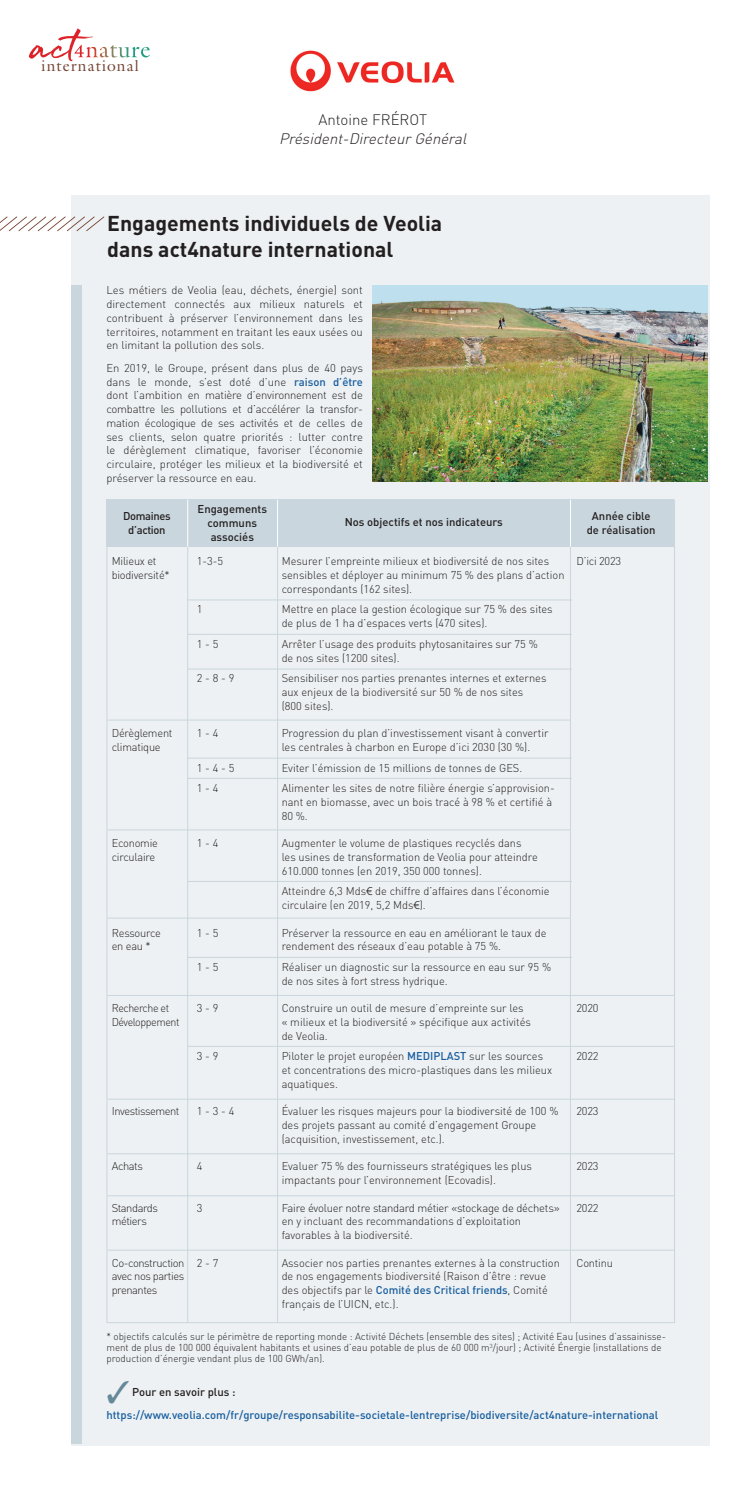
<style>
.page{position:relative;width:745px;height:1498px;background:#fff}
.page>*{position:absolute;margin:0;border:0;box-sizing:border-box;transform-origin:0 0}
.t1{font:700 21.25px/26.2px "DIN";color:#231f20}
.t2{font:15.5px "Galliard Pro";letter-spacing:.07em;color:#744332}
.t3{font:italic 300 15px "DIN";color:#231f20}
.t4{font:300 15px "DIN";color:#231f20}
.t5{font:300 11.25px/13.8px "DIN";color:#231f20}
.t6{font:500 11.25px "DIN";color:#175d9e}
.t7{font:500 11.25px/13.8px "DIN";color:#231f20;text-align:center}
.t8{font:300 11.25px/13.8px "DIN";letter-spacing:-.02em;color:#231f20}
.t9{font:300 11.25px/13.8px "DIN";letter-spacing:-.04em;color:#231f20}
.t10{font:300 11.25px/13.8px "DIN";letter-spacing:-.04em;color:#231f20;scale:.95 1}
.t11{font:500 11.25px/13.8px "DIN";letter-spacing:-.03em;color:#231f20;text-align:center}
.t12{font:300 10px/11.2px "DIN";color:#231f20}
.s1{font-weight:500;color:#175d9e}
.s2{font-family:"Frutiger LT Std"}
</style>
<div class="page">
<div style="left:71px;top:195px;width:638px;height:1250px;background:#edf1f3"></div>
<svg style="left:0;top:216px;width:105px;height:16px"></svg>
<div style="left:71px;top:285px;width:10px;height:1159px;background:#c9d6dd"></div>
<svg style="left:42px;top:28px;width:108px;height:30px"></svg>
<img style="left:290px;top:50px;width:165px;height:42px">
<div style="left:106px;top:500px;width:567px;height:47px;background:#c9d6dd"></div>
<hr style="left:187px;top:600px;width:384px;height:1px;background:#c9d6dd">
<hr style="left:187px;top:634px;width:384px;height:1px;background:#c9d6dd">
<hr style="left:187px;top:758px;width:384px;height:1px;background:#c9d6dd">
<hr style="left:187px;top:778px;width:384px;height:1px;background:#c9d6dd">
<hr style="left:187px;top:881px;width:384px;height:1px;background:#c9d6dd">
<hr style="left:187px;top:957px;width:384px;height:1px;background:#c9d6dd">
<hr style="left:187px;top:1046px;width:487px;height:1px;background:#c9d6dd">
<hr style="left:187px;top:669px;width:384px;height:1px;background:#c9d6dd">
<hr style="left:107px;top:1322px;width:567px;height:1px;background:#c9d6dd">
<hr style="left:277px;top:547px;width:1px;height:776px;background:#c9d6dd">
<hr style="left:277px;top:500px;width:1px;height:47px;background:#fff">
<hr style="left:187px;top:547px;width:1px;height:776px;background:#c9d6dd">
<hr style="left:106px;top:500px;width:1px;height:823px;background:#c9d6dd">
<hr style="left:673px;top:500px;width:1px;height:823px;background:#c9d6dd">
<hr style="left:187px;top:500px;width:1px;height:47px;background:#fff">
<hr style="left:569px;top:547px;width:1px;height:776px;background:#c9d6dd">
<hr style="left:569px;top:500px;width:1px;height:47px;background:#fff">
<hr style="left:107px;top:720px;width:463px;height:1px;background:#c9d6dd">
<hr style="left:107px;top:830px;width:463px;height:1px;background:#c9d6dd">
<hr style="left:107px;top:918px;width:463px;height:1px;background:#c9d6dd">
<hr style="left:107px;top:995px;width:567px;height:1px;background:#c9d6dd">
<hr style="left:107px;top:1099px;width:567px;height:1px;background:#c9d6dd">
<hr style="left:107px;top:1153px;width:567px;height:1px;background:#c9d6dd">
<hr style="left:107px;top:1195px;width:567px;height:1px;background:#c9d6dd">
<hr style="left:107px;top:1250px;width:567px;height:1px;background:#c9d6dd">
<img style="left:372px;top:285px;width:335px;height:196px">
<h2 class="t2" style="left:42px;top:56px;width:99px">international</h2>
<h3 class="t4" style="left:318px;top:110px;width:110px">Antoine FRÉROT</h3>
<h3 class="t3" style="left:279px;top:129px;width:193px">Président-DirecteurGénéral</h3>
<h1 class="t1" style="left:107px;top:209px;width:336px">Engagements individuels de Veolia dans act4nature international</h1>
<p class="t5" style="left:106px;top:283px;width:258px;text-align:justify">Les métiers de Veolia (eau, déchets, énergie) sont directement connectés aux milieux naturels et contribuent à préserver l’environnement dans les territoires, notamment en traitant les eaux usées ou en limitant la pollution des sols.</p>
<p class="t5" style="left:106px;top:361px;width:258px;text-align:justify">En 2019, le Groupe, présent dans plus de 40 pays dans le monde, s’est doté d’une <span class="s1">raison d’être </span>dont l’ambition en matière d’environnement est de combattre les pollutions et d’accélérer la transfor&shy;mation écologique de ses activités et de celles de ses clients, selon quatre priorités : lutter contre le dérèglement climatique, favoriser l’économie circulaire, protéger les milieux et la biodiversité et préserver la ressource en eau.</p>
<p class="t11" style="left:123px;top:509px;width:49px">Domaines d’action</p>
<p class="t7" style="left:197px;top:502px;width:71px">Engagements communs associés</p>
<p class="t7" style="left:344px;top:515px;width:159px">Nos objectifs et nos indicateurs</p>
<p class="t7" style="left:586px;top:509px;width:70px">Année cible de réalisation</p>
<p class="t5" style="left:281px;top:554px;width:284px">Mesurer l’empreinte milieux et biodiversité de nos sites sensibles et déployer au minimum 75 % des plans d’action correspondants (162 sites).</p>
<p class="t5" style="left:281px;top:602px;width:272px">Mettre en place la gestion écologique sur 75 % des sites de plus de 1 ha d’espaces verts (470 sites).</p>
<p class="t5" style="left:281px;top:637px;width:257px">Arrêter l’usage des produits phytosanitaires sur 75 % de nos sites (1200 sites).</p>
<p class="t5" style="left:281px;top:671px;width:266px">Sensibiliser nos parties prenantes internes et externes aux enjeux de la biodiversité sur 50 % de nos sites<br>(800 sites).</p>
<p class="t5" style="left:281px;top:726px;width:268px">Progression du plan d’investissement visant à convertir les centrales à charbon en Europe d’ici 2030 (30 %).</p>
<p class="t5" style="left:281px;top:757px;width:274px;line-height:20.6px">Eviter l’émission de 15 millions de tonnes de GES.<br>Alimenter les sites de notre filière énergie s’approvision-</p>
<p class="t5" style="left:281px;top:795px;width:272px">nant en biomasse, avec un bois tracé à 98 % et certifié à<br>80 %.</p>
<p class="t5" style="left:281px;top:836px;width:257px">Augmenter le volume de plastiques recyclés dans les usines de transformation de Veolia pour atteindre<br>610.000 tonnes (en 2019, 350 000 tonnes).</p>
<p class="t5" style="left:281px;top:884px;width:269px">Atteindre 6,3 Mds<span class="s2">€</span> de chiffre d’affaires dans l’économie circulaire (en 2019, 5,2 Mds<span class="s2">€</span>).</p>
<p class="t5" style="left:281px;top:925px;width:266px">Préserver la ressource en eau en améliorant le taux de rendement des réseaux d’eau potable à 75 %.</p>
<p class="t5" style="left:281px;top:960px;width:271px">Réaliser un diagnostic sur la ressource en eau sur 95 % de nos sites à fort stress hydrique.</p>
<p class="t5" style="left:281px;top:1001px;width:251px">Construire un outil de mesure d’empreinte sur les « milieux et la biodiversité » spécifique aux activités de Veolia.</p>
<p class="t5" style="left:281px;top:1049px;width:272px">Piloter le projet européen <span class="s1">MEDIPLAST</span> sur les sources et concentrations des micro-plastiques dans les milieux aquatiques.</p>
<p class="t5" style="left:281px;top:1104px;width:278px">Évaluer les risques majeurs pour la biodiversité de 100 % des projets passant au comité d’engagement Groupe (acquisition, investissement, etc.).</p>
<p class="t5" style="left:281px;top:1159px;width:252px">Evaluer 75 % des fournisseurs stratégiques les plus impactants pour l’environnement (Ecovadis).</p>
<p class="t5" style="left:281px;top:1201px;width:279px">Faire évoluer notre standard métier «stockage de déchets» en y incluant des recommandations d’exploitation favorables à la biodiversité.</p>
<p class="t5" style="left:281px;top:1255px;width:279px">Associer nos parties prenantes externes à la construction de nos engagements biodiversité (Raison d’être : revue des objectifs par le <span class="s1">Comité des Critical friends</span>, Comité français de l’UICN, etc.).</p>
<p class="t5" style="left:196px;top:554px;width:28px">1-3-5</p>
<p class="t5" style="left:576px;top:554px;width:46px">D’ici 2023</p>
<p class="t8" style="left:112px;top:554px;width:59px">Milieux et biodiversité*</p>
<p class="t5" style="left:196px;top:602px;width:7px">1</p>
<p class="t5" style="left:196px;top:637px;width:23px">1 - 5</p>
<p class="t5" style="left:196px;top:671px;width:39px">2 - 8 - 9</p>
<p class="t8" style="left:112px;top:726px;width:62px">Dérèglement climatique</p>
<p class="t5" style="left:196px;top:726px;width:23px">1 - 4</p>
<p class="t5" style="left:196px;top:757px;width:39px;line-height:20.6px">1 - 4 - 5<br>1 - 4</p>
<p class="t8" style="left:112px;top:836px;width:48px">Economie circulaire</p>
<p class="t5" style="left:196px;top:836px;width:23px">1 - 4</p>
<p class="t8" style="left:112px;top:926px;width:51px">Ressource en eau *</p>
<p class="t5" style="left:196px;top:926px;width:23px">1 - 5</p>
<p class="t5" style="left:196px;top:960px;width:23px">1 - 5</p>
<p class="t5" style="left:196px;top:1001px;width:23px">3 - 9</p>
<p class="t5" style="left:196px;top:1049px;width:23px">3 - 9</p>
<p class="t5" style="left:576px;top:1001px;width:24px">2020</p>
<p class="t5" style="left:576px;top:1049px;width:24px">2022</p>
<p class="t10" style="left:112px;top:1001px;width:73px">Recherche et<br>Développement</p>
<p class="t5" style="left:196px;top:1104px;width:39px">1 - 3 - 4</p>
<p class="t5" style="left:576px;top:1104px;width:24px">2023</p>
<p class="t9" style="left:112px;top:1104px;width:69px">Investissement</p>
<p class="t5" style="left:576px;top:1159px;width:24px">2023</p>
<p class="t5" style="left:576px;top:1201px;width:24px">2022</p>
<p class="t5" style="left:112px;top:1159px;width:33px">Achats</p>
<p class="t9" style="left:112px;top:1201px;width:48px">Standards métiers</p>
<p class="t5" style="left:112px;top:1256px;width:74px;text-align:justify">Co-construction avec nos parties prenantes</p>
<p class="t12" style="left:106px;top:1330px;width:560px">* objectifs calculés sur le périmètre de reporting monde : Activité Déchets (ensemble des sites) ; Activité Eau (usines d’assainisse&shy;ment de plus de 100 000 équivalent habitants et usines d’eau potable de plus de 60 000 m<sup>3</sup>/jour) ; Activité Énergie (installations de production d’énergie vendant plus de 100 GWh/an).</p>
<p class="t7" style="left:132px;top:1385px;width:105px">Pour en savoir plus :</p>
<p class="t6" style="left:106px;top:1408px;width:553px">https://www.veolia.com/fr/groupe/responsabilite-societale-lentreprise/biodiversite/act4nature-international</p>
<p class="t5" style="left:196px;top:1159px;width:7px">4</p>
<p class="t5" style="left:196px;top:1201px;width:7px">3</p>
<p class="t5" style="left:196px;top:1256px;width:23px">2 - 7</p>
<p class="t8" style="left:576px;top:1256px;width:38px">Continu</p>
</div>
